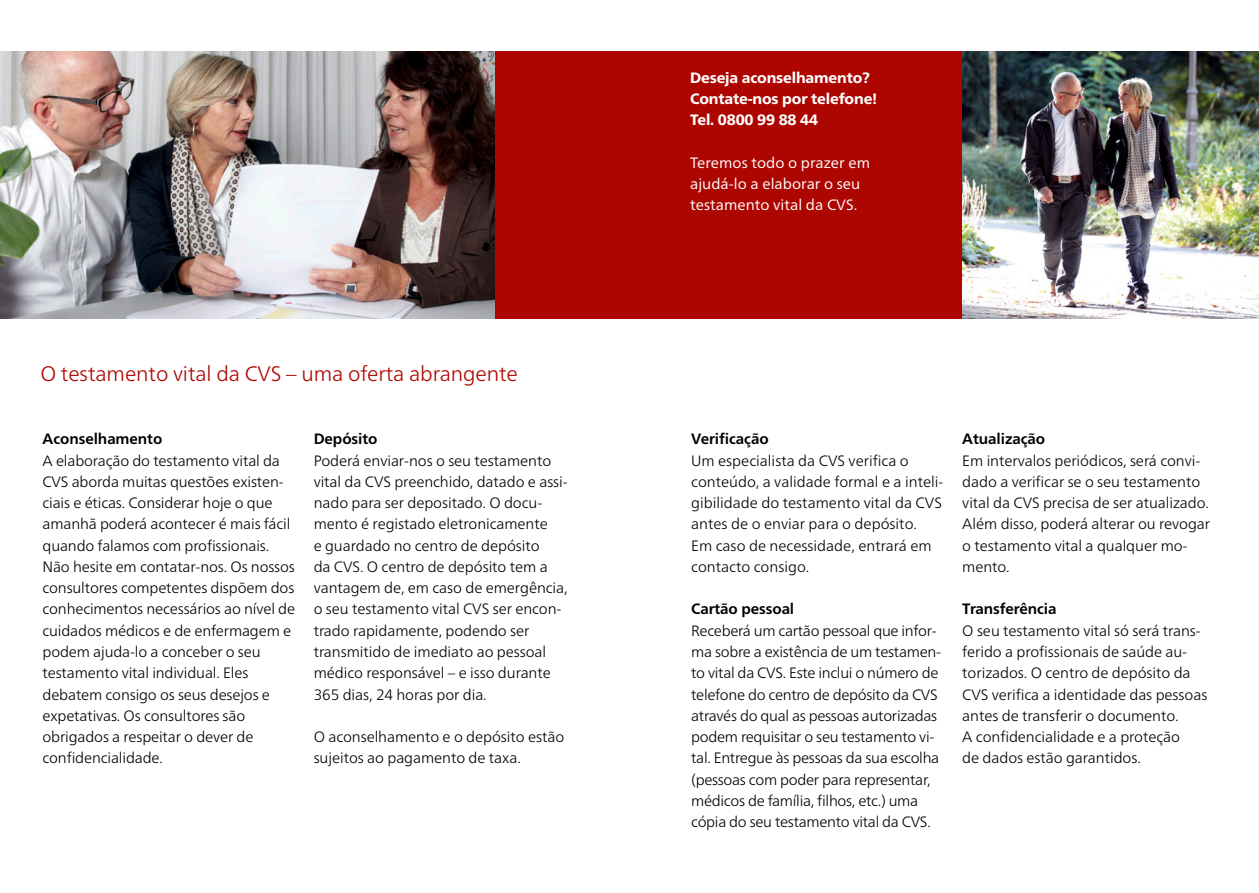
<style>
.page{position:relative;width:1259px;height:893px;background:#fff}
.page>*{position:absolute;margin:0;border:0;box-sizing:border-box;transform-origin:0 0}
.Zwischentitel{font:300 21px "Frutiger Neue LTW1 G";letter-spacing:-.005em;color:#ad0500}
.Frutiger_Light_10{font:300 15px/21.3px "Frutiger Neue LTW1 G";letter-spacing:-.005em;color:#000}
.Frutiger_Bold_10{font:700 15px "Frutiger Neue LTW1 G";letter-spacing:-.005em;color:#000}
.Frutiger_Light_10-2{font:15px/21.3px "Frutiger Neue LTW1 G";letter-spacing:.005em;color:#fff}
.Frutiger_Light_10-3{font:800 15px "Frutiger Neue LTW1 G";letter-spacing:-.01em;color:#fff}
.Frutiger_Light_10-4{font:700 15px "Frutiger Neue LTW1 G";letter-spacing:-.005em;color:#000}
</style>
<div class="page">
<div style="left:494px;top:51px;width:468px;height:268px;background:#ad0500"></div>
<img style="left:0;top:51px;width:494px;height:268px">
<img style="left:962px;top:51px;width:297px;height:268px">
<p class="Zwischentitel" style="left:40px;top:360px;width:479px">O testamento vital da CVS – uma oferta abrangente</p>
<p class="Frutiger_Bold_10" style="left:43px;top:430px;width:121px">Aconselhamento</p>
<p class="Frutiger_Light_10" style="left:43px;top:450px;width:254px">A elaboração do testamento vital da CVS aborda muitas questões existen&shy;ciais e éticas. Considerar hoje o que amanhã poderá acontecer é mais fácil quando falamos com profissionais.<br>Não hesite em contatar-nos. Os nossos consultores competentes dispõem dos conhecimentos necessários ao nível de cuidados médicos e de enfermagem e podem ajuda-lo a conceber o seu testamento vital individual. Eles debatem consigo os seus desejos e expetativas. Os consultores são obrigados a respeitar o dever de confidencialidade.</p>
<p class="Frutiger_Light_10-4" style="left:314px;top:430px;width:65px">Depósito</p>
<p class="Frutiger_Light_10" style="left:314px;top:450px;width:256px">Poderá enviar-nos o seu testamento vital da CVS preenchido, datado e assi&shy;nado para ser depositado. O docu&shy;mento é registado eletronicamente<br>e guardado no centro de depósito<br>da CVS. O centro de depósito tem a vantagem de, em caso de emergência, o seu testamento vital CVS ser encon&shy;trado rapidamente, podendo ser transmitido de imediato ao pessoal médico responsável – e isso durante 365 dias, 24 horas por dia.</p>
<p class="Frutiger_Light_10" style="left:314px;top:726px;width:252px">O aconselhamento e o depósito estão sujeitos ao pagamento de taxa.</p>
<p class="Frutiger_Light_10-3" style="left:690px;top:69px;width:181px">Deseja aconselhamento?</p>
<p class="Frutiger_Light_10-3" style="left:690px;top:90px;width:189px">Contate-nos por telefone!</p>
<p class="Frutiger_Light_10-3" style="left:690px;top:111px;width:130px">Tel. 0800 99 88 44</p>
<p class="Frutiger_Light_10-2" style="left:690px;top:152px;width:181px">Teremos todo o prazer em ajudá-lo a elaborar o seu testamento vital da CVS.</p>
<p class="Frutiger_Bold_10" style="left:691px;top:430px;width:79px">Verificação</p>
<p class="Frutiger_Light_10" style="left:691px;top:450px;width:254px">Um especialista da CVS verifica o conteúdo, a validade formal e a inteli&shy;gibilidade do testamento vital da CVS antes de o enviar para o depósito.<br>Em caso de necessidade, entrará em contacto consigo.</p>
<p class="Frutiger_Bold_10" style="left:691px;top:600px;width:105px">Cartão pessoal</p>
<p class="Frutiger_Light_10" style="left:691px;top:620px;width:251px">Receberá um cartão pessoal que infor&shy;ma sobre a existência de um testamen&shy;to vital da CVS. Este inclui o número de telefone do centro de depósito da CVS através do qual as pessoas autorizadas podem requisitar o seu testamento vi&shy;tal. Entregue às pessoas da sua escolha (pessoas com poder para representar, médicos de família, filhos, etc.) uma cópia do seu testamento vital da CVS.</p>
<p class="Frutiger_Bold_10" style="left:962px;top:430px;width:84px">Atualização</p>
<p class="Frutiger_Light_10" style="left:962px;top:450px;width:249px">Em intervalos periódicos, será convi&shy;dado a verificar se o seu testamento vital da CVS precisa de ser atualizado.<br>Além disso, poderá alterar ou revogar o testamento vital a qualquer mo&shy;mento.</p>
<p class="Frutiger_Bold_10" style="left:962px;top:600px;width:96px">Transferência</p>
<p class="Frutiger_Light_10" style="left:962px;top:620px;width:246px">O seu testamento vital só será trans&shy;ferido a profissionais de saúde au&shy;torizados. O centro de depósito da CVS verifica a identidade das pessoas antes de transferir o documento.<br>A confidencialidade e a proteção<br>de dados estão garantidos.</p>
</div>
